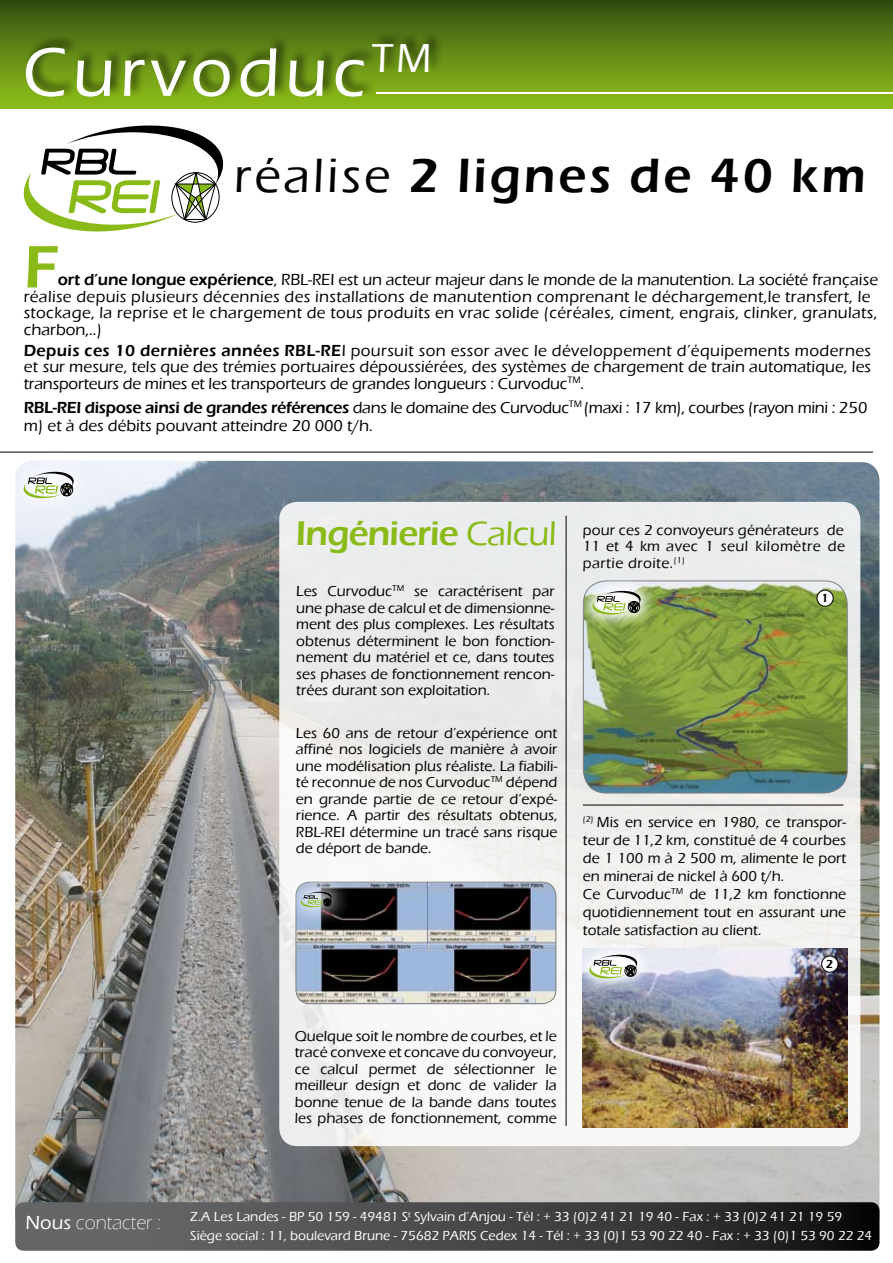
<style>
.page{position:relative;width:893px;height:1263px;background:#fff}
.page>*{position:absolute;margin:0;border:0;box-sizing:border-box;transform-origin:0 0}
.t1{font:500 71.25px "Eras ITC";letter-spacing:.07em;color:#fff}
.t2{font:600 62.1px "Eras ITC";color:#89ba17}
.t3{font:600 49.5px "Eras ITC";letter-spacing:.06em;color:#000}
.t4{font:600 35.25px "Eras ITC";letter-spacing:-.02em;color:#89ba17}
.t5{font:300 19.5px "Eras ITC";color:#fff}
.t6{font:500 16.5px/16.5px "Eras ITC";letter-spacing:.01em;color:#000}
.t7{font:500 16.5px/18px "Eras ITC";letter-spacing:-.02em;color:#000}
.t8{font:500 15px/16.5px "Eras ITC";color:#000;text-align:justify}
.t9{font:500 13.5px/18.9px "Eras ITC";color:#fff}
.t10{font:600 12.15px "Eras ITC";color:#000}
.s1{font-weight:500}
.s2{font-weight:600}
</style>
<div class="page">
<img style="left:15px;top:460px;width:864px;height:742px">
<div style="left:279px;top:502px;width:581px;height:644px;background:#eeeeed;border-radius:18px"></div>
<svg style="left:15px;top:1202px;width:864px;height:49px;background:#464648"></svg>
<div style="left:0;top:0;width:893px;height:108px;background:linear-gradient(to bottom,#334f11,#8fc11a)"></div>
<div style="left:24px;top:31px;width:715px;height:129px;background:#000;opacity:.59"></div>
<hr style="left:377px;top:92px;width:516px;height:2px;background:#fff">
<hr style="left:566px;top:516px;width:1px;height:610px;background:#000">
<hr style="left:0;top:452px;width:873px;height:1px;background:#000">
<img style="left:296px;top:882px;width:260px;height:122px">
<div style="left:296px;top:882px;width:260px;height:122px;border:1px solid #7b7c7e;border-radius:14px"></div>
<svg style="left:279px;top:870px;width:94px;height:78px"></svg>
<svg style="left:301px;top:891px;width:31px;height:16px"></svg>
<img style="left:583px;top:581px;width:264px;height:212px">
<div style="left:583px;top:580px;width:265px;height:213px;border:1px solid #7b7c7e;border-radius:23px"></div>
<svg style="left:582px;top:580px;width:110px;height:86px;background:#99af66"></svg>
<svg style="left:592px;top:591px;width:49px;height:24px"></svg>
<div style="left:817px;top:590px;width:16px;height:16px;background:#fff;border-radius:50%"></div>
<div style="left:817px;top:590px;width:16px;height:16px;border:1px solid #000;border-radius:50%"></div>
<img style="left:583px;top:948px;width:264px;height:180px">
<svg style="left:572px;top:937px;width:117px;height:93px"></svg>
<svg style="left:589px;top:954px;width:48px;height:25px"></svg>
<div style="left:822px;top:956px;width:16px;height:16px;background:#fff;border-radius:50%"></div>
<div style="left:821px;top:956px;width:17px;height:16px;border:1px solid #000;border-radius:50%"></div>
<div style="left:2px;top:104px;width:277px;height:183px;background:#fff"></div>
<svg style="left:23px;top:124px;width:716px;height:108px"></svg>
<svg style="left:2px;top:451px;width:112px;height:88px;fill:#ecf0f9"></svg>
<svg style="left:23px;top:471px;width:51px;height:27px"></svg>
<hr style="left:583px;top:805px;width:260px;height:1px;background:#000">
<h1 class="t1" style="left:22px;top:32px;width:411px">Curvoduc<sup>TM</sup></h1>
<h3 class="t3" style="left:234px;top:148px;width:633px"><span class="s1">réalise</span> 2 lignes de 40 km</h3>
<h2 class="t2" style="left:24px;top:232px;width:37px">F</h2>
<p class="t6" style="left:24px;top:272px;width:856px;text-indent:34px"><span class="s2">ort d’une longue expérience</span>, RBL-REI est un acteur majeur dans le monde de la manutention. La société française réalise depuis plusieurs décennies des installations de manutention comprenant le déchargement,le transfert, le stockage, la reprise et le chargement de tous produits en vrac solide (céréales, ciment, engrais, clinker, granulats, charbon,..)</p>
<p class="t6" style="left:24px;top:342px;width:849px;text-align:justify"><span class="s2">Depuis ces 10 dernières années RBL-RE</span>I poursuit son essor avec le développement d’équipements modernes et sur mesure, tels que des trémies portuaires dépoussiérées, des systèmes de chargement de train automatique, les transporteurs de mines et les transporteurs de grandes longueurs : Curvoduc<sup>TM</sup>.</p>
<p class="t7" style="left:24px;top:398px;width:845px"><span class="s2">RBL-REI dispose ainsi de grandes références</span> dans le domaine des Curvoduc<sup>TM</sup> (maxi : 17 km), courbes (rayon mini : 250 m) et à des débits pouvant atteindre 20 000 t/h.</p>
<h3 class="t4" style="left:296px;top:513px;width:262px">Ingénierie <span class="s1">Calcul</span></h3>
<p class="t8" style="left:296px;top:583px;width:260px">Les Curvoduc<sup>TM</sup> se caractérisent par une phase de calcul et de dimensionne&shy;ment des plus complexes. Les résultats obtenus déterminent le bon fonction&shy;nement du matériel et ce, dans toutes ses phases de fonctionnement rencon&shy;trées durant son exploitation.</p>
<p class="t8" style="left:296px;top:724px;width:263px">Les 60 ans de retour d’expérience ont affiné nos logiciels de manière à avoir une modélisation plus réaliste. La fiabili&shy;té reconnue de nos Curvoduc<sup>TM</sup> dépend en grande partie de ce retour d’expé&shy;rience. A partir des résultats obtenus, RBL-REI détermine un tracé sans risque de déport de bande.</p>
<p class="t8" style="left:295px;top:1027px;width:263px">Quelque soit le nombre de courbes, et le tracé convexe et concave du convoyeur, ce calcul permet de sélectionner le meilleur design et donc de valider la bonne tenue de la bande dans toutes les phases de fonctionnement, comme</p>
<p class="t8" style="left:583px;top:522px;width:264px">pour ces 2 convoyeurs générateurs de 11 et 4 km avec 1 seul kilomètre de partie droite.<sup>(1)</sup></p>
<p class="t10" style="left:821px;top:591px;width:9px">1</p>
<p class="t8" style="left:583px;top:813px;width:265px;line-height:18px;text-align:left"><sup>(2)</sup> Mis en service en 1980, ce transpor&shy;teur de 11,2 km, constitué de 4 courbes de 1 100 m à 2 500 m, alimente le port en minerai de nickel à 600 t/h.<br>Ce Curvoduc<sup>TM</sup> de 11,2 km fonctionne quotidiennement tout en assurant une totale satisfaction au client.</p>
<p class="t10" style="left:826px;top:957px;width:9px">2</p>
<h3 class="t5" style="left:26px;top:1211px;width:137px"><span class="s1">Nous</span> contacter :</h3>
<p class="t9" style="left:190px;top:1207px;width:683px">Z.A Les Landes - BP 50 159 - 49481 S<sup>t</sup> Sylvain d’Anjou - Tél : + 33 (0)2 41 21 19 40 - Fax : + 33 (0)2 41 21 19 59<br>Siège social : 11, boulevard Brune - 75682 PARIS Cedex 14 - Tél : + 33 (0)1 53 90 22 40 - Fax : + 33 (0)1 53 90 22 24</p>
</div>
